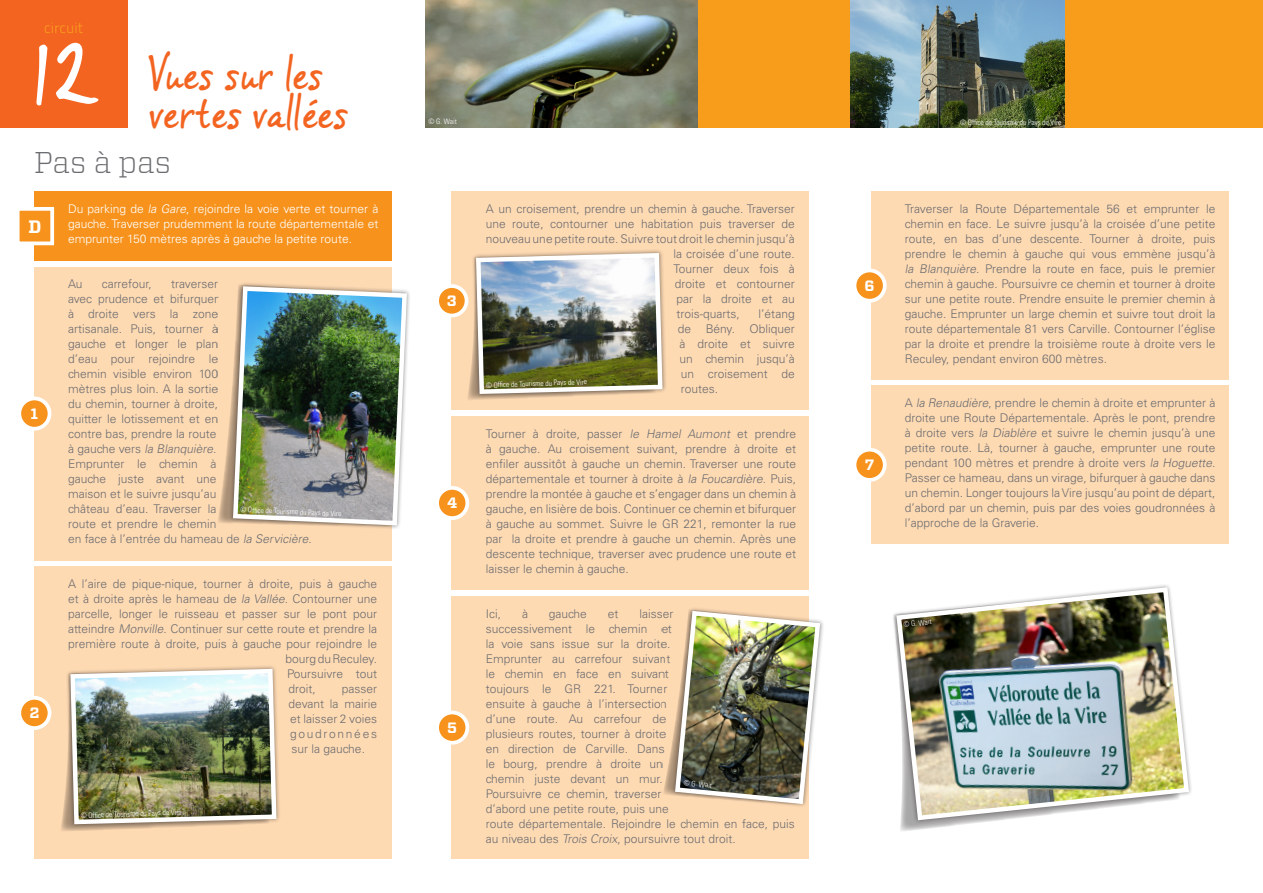
<style>
.page{position:relative;width:1263px;height:893px;background:#fff}
.page>*{position:absolute;margin:0;border:0;box-sizing:border-box;transform-origin:0 0}
.t1{font:97.5px "Vince Hand II Calvados";color:#fff}
.t2{font:45px "Vince Hand II Calvados";letter-spacing:-.02em;color:#f36421}
.t3{font:300 30px "Vitesse";color:#6c6d70}
.t4{font:700 18px "Vitesse";color:#fff}
.t5{font:700 15px "Vitesse";color:#fff}
.t6{font:15px "Titillium Text 14 L 250 wt";color:#f89c1c}
.t7{font:300 12px/15px "Univers LT Std";color:#6c6d70;text-align:justify}
.t8{font:300 12px/15px "Univers LT Std";color:#fff;text-align:justify}
.t9{font:300 condensed 7.5px "Univers LT Std";color:#fff}
.s1{font-style:italic}
</style>
<div class="page">
<div style="left:34px;top:191px;width:357px;height:70px;background:#f7931d"></div>
<div style="left:34px;top:267px;width:357px;height:293px;background:#fedab3"></div>
<div style="left:34px;top:567px;width:357px;height:292px;background:#fedab3"></div>
<div style="left:452px;top:191px;width:357px;height:219px;background:#fedab3"></div>
<div style="left:452px;top:416px;width:357px;height:174px;background:#fedab3"></div>
<div style="left:871px;top:191px;width:357px;height:189px;background:#fedab3"></div>
<img style="left:61px;top:666px;width:218px;height:165px">
<div style="left:427px;top:0;width:836px;height:128px;background:#f89c1c"></div>
<img style="left:425px;top:0;width:272px;height:128px">
<img style="left:850px;top:0;width:214px;height:128px">
<svg style="left:19px;top:207px;width:36px;height:39px"></svg>
<div style="left:19px;top:398px;width:31px;height:31px;background:#f7931d;border-radius:50%"></div>
<div style="left:17px;top:397px;width:34px;height:34px;border:4px solid #fff;border-radius:50%"></div>
<div style="left:19px;top:698px;width:31px;height:30px;background:#f7931d;border-radius:50%"></div>
<div style="left:17px;top:696px;width:34px;height:34px;border:4px solid #fff;border-radius:50%"></div>
<div style="left:437px;top:286px;width:30px;height:29px;background:#f7931d;border-radius:50%"></div>
<div style="left:435px;top:284px;width:33px;height:33px;border:4px solid #fff;border-radius:50%"></div>
<div style="left:437px;top:488px;width:30px;height:30px;background:#f7931d;border-radius:50%"></div>
<div style="left:435px;top:486px;width:34px;height:34px;border:4px solid #fff;border-radius:50%"></div>
<div style="left:854px;top:270px;width:31px;height:31px;background:#f7931d;border-radius:50%"></div>
<div style="left:853px;top:269px;width:34px;height:34px;border:4px solid #fff;border-radius:50%"></div>
<div style="left:0;top:0;width:128px;height:128px;background:#f36421"></div>
<div style="left:472px;top:249px;width:195px;height:149px;background:#231f20;opacity:.5"></div>
<img style="left:467px;top:251px;width:198px;height:149px">
<svg style="left:218px;top:429px;width:11px;height:94px"></svg>
<div style="left:229px;top:282px;width:182px;height:248px;background:#231f20;opacity:.5"></div>
<img style="left:231px;top:284px;width:178px;height:244px">
<div style="left:452px;top:596px;width:357px;height:263px;background:#fedab3"></div>
<div style="left:437px;top:712px;width:30px;height:31px;background:#f7931d;border-radius:50%"></div>
<div style="left:435px;top:711px;width:34px;height:34px;border:4px solid #fff;border-radius:50%"></div>
<img style="left:894px;top:585px;width:297px;height:238px">
<div style="left:871px;top:386px;width:357px;height:158px;background:#fedab3"></div>
<div style="left:854px;top:450px;width:31px;height:30px;background:#f7931d;border-radius:50%"></div>
<div style="left:853px;top:448px;width:34px;height:34px;border:4px solid #fff;border-radius:50%"></div>
<div style="left:671px;top:607px;width:153px;height:201px;background:#231f20;opacity:.5"></div>
<img style="left:663px;top:608px;width:160px;height:198px">
<p class="t6" style="left:44px;top:18px;width:41px">circuit</p>
<p class="t1" style="left:32px;top:9px;width:65px">12</p>
<p class="t2" style="left:149px;top:46px;width:176px">Vues sur les</p>
<p class="t2" style="left:149px;top:85px;width:201px">vertes vallées</p>
<p class="t3" style="left:34px;top:142px;width:139px">Pas à pas</p>
<p class="t4" style="left:28px;top:215px;width:15px">D</p>
<p class="t5" style="left:31px;top:403px;width:9px">1</p>
<p class="t5" style="left:29px;top:703px;width:12px">2</p>
<p class="t8" style="left:68px;top:201px;width:312px">Du parking de <span class="s1">la Gare</span>, rejoindre la voie verte et tourner à gauche. Traverser prudemment la route départementale et emprunter 150 mètres après à gauche la petite route.</p>
<p class="t7" style="left:68px;top:276px;width:16px">Au</p>
<p class="t7" style="left:102px;top:276px;width:52px">carrefour,</p>
<p class="t7" style="left:68px;top:276px;width:245px;text-align:left;text-indent:103px">traverser<br>avec prudence et bifurquer<br>à droite vers la zone<br>artisanale. Puis, tourner à<br>gauche et longer le plan<br>d’eau pour rejoindre le<br>chemin visible environ 100<br>mètres plus loin. A la sortie<br>du chemin, tourner à droite,<br>quitter le lotissement et en<br>contre bas, prendre la route<br>à g a u ch e ve rs <span class="s1">la Blanquière</span>.<br>Emprunter le chemin à<br>gauche juste avant une<br>maison et le suivre jusqu’au<br>château d’eau. Traverser la<br>route et prendre le chemin<br>en face à l’entrée du hameau de <span class="s1">la Servicière</span>.</p>
<p class="t7" style="left:68px;top:577px;width:310px">A l’aire de pique-nique, tourner à droite, puis à gauche</p>
<p class="t7" style="left:68px;top:592px;width:311px">et à droite après le hameau de <span class="s1">la Vallée.</span> Contourner une</p>
<p class="t7" style="left:68px;top:607px;width:311px">parcelle, longer le ruisseau et passer sur le pont pour</p>
<p class="t7" style="left:68px;top:622px;width:311px">atteindre <span class="s1">Monville</span>. Continuer sur cette route et prendre la</p>
<p class="t7" style="left:68px;top:637px;width:311px">première route à droite, puis à gauche pour rejoindre le</p>
<p class="t7" style="left:286px;top:652px;width:93px">bourg du Reculey.</p>
<p class="t7" style="left:287px;top:667px;width:91px">Poursuivre tout</p>
<p class="t7" style="left:289px;top:682px;width:29px">droit,</p>
<p class="t9" style="left:241px;top:504px;width:103px;rotate:3deg">© Offi ce de Tourisme du Pays de Vire</p>
<p class="t7" style="left:289px;top:682px;width:90px;text-indent:53px">passer devant la mairie et laisser 2 voies goudronnées sur la gauche.</p>
<p class="t9" style="left:81px;top:811px;width:103px;rotate:-2deg">© Offi ce de Tourisme du Pays de Vire</p>
<p class="t9" style="left:429px;top:117px;width:30px">© G. Wait</p>
<p class="t5" style="left:447px;top:290px;width:11px">3</p>
<p class="t5" style="left:447px;top:493px;width:12px">4</p>
<p class="t5" style="left:447px;top:717px;width:11px">5</p>
<p class="t7" style="left:486px;top:201px;width:311px">A un croisement, prendre un chemin à gauche. Traverser</p>
<p class="t7" style="left:486px;top:216px;width:311px">une route, contourner une habitation puis traverser de</p>
<p class="t7" style="left:486px;top:231px;width:310px">nouveau une petite route. Suivre tout droit le chemin jusqu’à</p>
<p class="t7" style="left:673px;top:246px;width:123px">la croisée d’une route.</p>
<p class="t7" style="left:673px;top:261px;width:123px">Tourner deux fois à</p>
<p class="t7" style="left:675px;top:276px;width:121px">droite et contourner</p>
<p class="t7" style="left:676px;top:291px;width:120px">par la droite et au</p>
<p class="t7" style="left:676px;top:306px;width:65px">trois-quarts,</p>
<p class="t7" style="left:678px;top:306px;width:119px;text-indent:81px">l’étang de Bény. Obliquer à droite et suivre un chemin jusqu’à un croisement de routes.</p>
<p class="t7" style="left:486px;top:426px;width:312px">Tourner à droite, passer <span class="s1">le Hamel Aumont</span> et prendre à gauche. Au croisement suivant, prendre à droite et enfiler aussitôt à gauche un chemin. Traverser une route départementale et tourner à droite à <span class="s1">la Foucardière</span>. Puis, prendre la montée à gauche et s’engager dans un chemin à gauche, en lisière de bois. Continuer ce chemin et bifurquer à gauche au sommet. Suivre le GR 221, remonter la rue par la droite et prendre à gauche un chemin. Après une descente technique, traverser avec prudence une route et laisser le chemin à gauche.</p>
<p class="t9" style="left:486px;top:381px;width:103px;rotate:-2deg">© Offi ce de Tourisme du Pays de Vire</p>
<p class="t7" style="left:486px;top:606px;width:17px">Ici,</p>
<p class="t7" style="left:522px;top:606px;width:7px">à</p>
<p class="t7" style="left:549px;top:606px;width:40px">gauche</p>
<p class="t7" style="left:608px;top:606px;width:12px">et</p>
<p class="t7" style="left:486px;top:606px;width:311px;text-align:left;text-indent:154px">laisser<br>successivement le chemin et<br>la voie sans issue sur la droite.<br>Emprunter au carrefour suivant<br>le chemin en face en suivant<br>toujours le GR 221. Tourner<br>ensuite à gauche à l’intersection<br>d’une route. Au carrefour de<br>plusieurs routes, tourner à droite<br>en direction de Carville. Dans<br>le bourg, prendre à droite un<br>chemin juste devant un mur.<br>Poursuivre ce chemin, traverser<br>d’abord une petite route, puis une<br>route départementale. Rejoindre le chemin en face, puis au niveau des <span class="s1">Trois Croix</span>, poursuivre tout droit.</p>
<p class="t9" style="left:684px;top:778px;width:30px;rotate:7deg">© G. Wait</p>
<p class="t5" style="left:865px;top:275px;width:12px">6</p>
<p class="t5" style="left:865px;top:454px;width:11px">7</p>
<p class="t9" style="left:960px;top:118px;width:103px">© Office de Tourisme du Pays de Vire</p>
<p class="t7" style="left:905px;top:201px;width:312px">Traverser la Route Départementale 56 et emprunter le chemin en face. Le suivre jusqu’à la croisée d’une petite route, en bas d’une descente. Tourner à droite, puis prendre le chemin à gauche qui vous emmène jusqu’à <span class="s1">la Blanquière</span>. Prendre la route en face, puis le premier chemin à gauche. Poursuivre ce chemin et tourner à droite sur une petite route. Prendre ensuite le premier chemin à gauche. Emprunter un large chemin et suivre tout droit la route départementale 81 vers Carville. Contourner l’église par la droite et prendre la troisième route à droite vers le Reculey, pendant environ 600 mètres.</p>
<p class="t7" style="left:905px;top:395px;width:312px">A <span class="s1">la Renaudière</span>, prendre le chemin à droite et emprunter à droite une Route Départementale. Après le pont, prendre à droite vers <span class="s1">la Diablère</span> et suivre le chemin jusqu’à une petite route. Là, tourner à gauche, emprunter une route pendant 100 mètres et prendre à droite vers <span class="s1">la Hoguette</span>.<br>Passer ce hameau, dans un virage, bifurquer à gauche dans un chemin. Longer toujours la Vire jusqu’au point de départ, d’abord par un chemin, puis par des voies goudronnées à l’approche de la Graverie.</p>
<p class="t9" style="left:903px;top:620px;width:30px;rotate:-6deg">© G. Wait</p>
</div>
